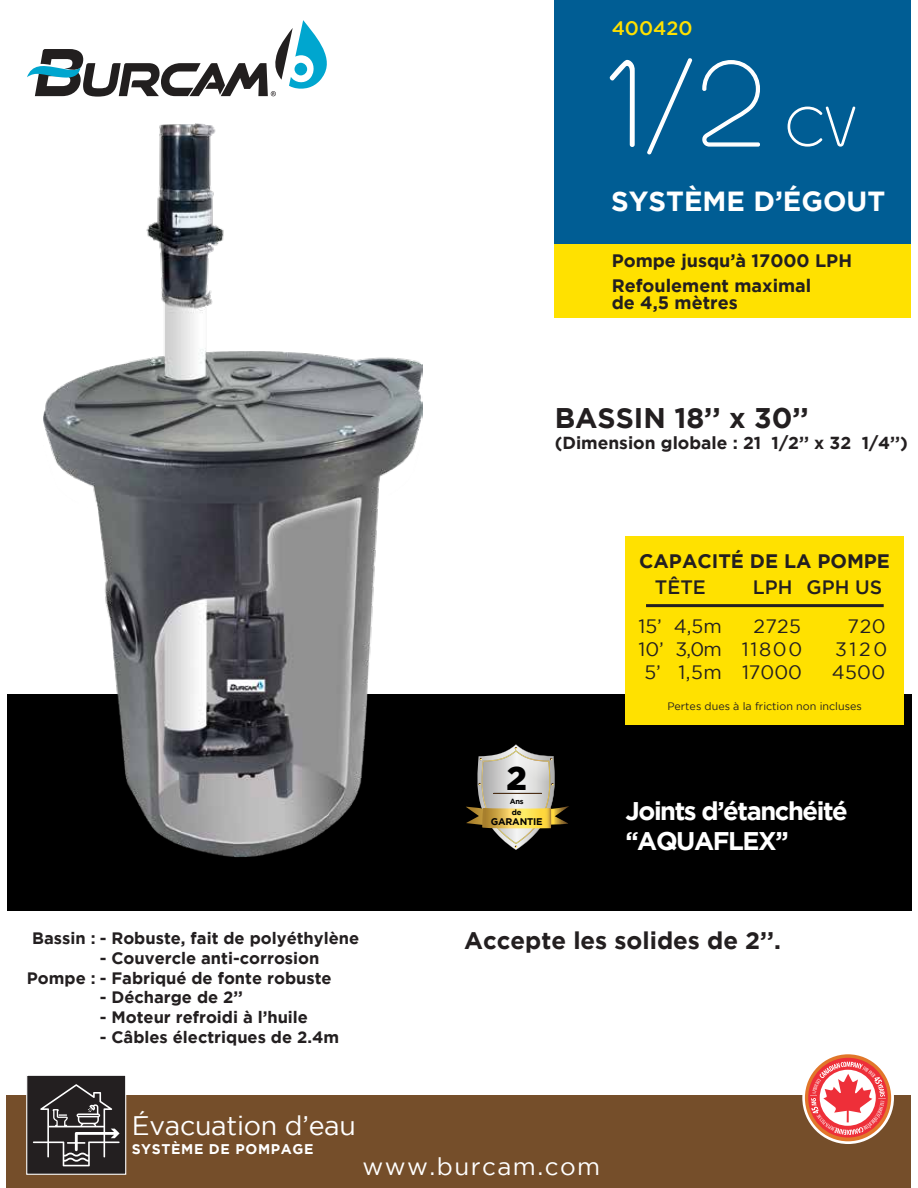
<style>
.page{position:relative;width:918px;height:1188px;background:#fff}
.page>*{position:absolute;margin:0;border:0;box-sizing:border-box;transform-origin:0 0}
.t1{font:100 124.5px "Geoma";color:#fff}
.t2{font:900 32.7px "Gotham";color:#000}
.t3{font:700 28.35px "Gotham";color:#231f20}
.t4{font:700 27.6px "Gotham";color:#fff}
.t5{font:26.85px "Gotham";letter-spacing:-.01em;color:#fff}
.t6{font:700 25.5px/30.3px "Gotham";letter-spacing:-.055em;color:#fff}
.t7{font:24.3px "Gotham";letter-spacing:.06em;color:#fff}
.t8{font:700 24px "Gotham";color:#231f20}
.t9{font:700 19.5px "Gotham";color:#231f20}
.t10{font:500 19.5px "Gotham";color:#ffe100}
.t11{font:19.35px "Gotham";letter-spacing:.015em;color:#231f20}
.t12{font:500 19.35px "Gotham";color:#231f20}
.t13{font:19.35px "Gotham";letter-spacing:.09em;color:#231f20}
.t14{font:700 18px/25.5px "Gotham";color:#231f20}
.t15{font:700 17.4px "Gotham";color:#231f20}
.t16{font:700 16.5px/19.8px "Gotham";color:#231f20}
.t17{font:700 14.1px "Gotham";letter-spacing:.045em;color:#fff}
.t18{font:10.8px "Gotham";color:#231f20}
.t19{font:700 9.6px "Gotham";letter-spacing:-.025em;color:#010101}
.t20{font:700 7.65px "Gotham";color:#010101}
.t21{font:700 7.5px "Gotham";color:#010101}
.s1{font-size:56.4px}
</style>
<div class="page">
<div style="left:7px;top:1096px;width:904px;height:92px;background:#754e2a"></div>
<div style="left:26px;top:1075px;width:100px;height:100px;background:#231f20;border:1px solid #fff"></div>
<svg style="left:33px;top:1084px;width:87px;height:82px"></svg>
<div style="left:7px;top:694px;width:904px;height:217px;background:#000"></div>
<div style="left:555px;top:0;width:356px;height:286px;background:#005d94"></div>
<div style="left:555px;top:244px;width:356px;height:73px;background:#ffe100"></div>
<svg style="left:466px;top:744px;width:103px;height:106px"></svg>
<hr style="left:494px;top:793px;width:48px;height:1px;background:#4c2e15">
<svg style="left:648px;top:58px;width:44px;height:97px"></svg>
<svg style="left:702px;top:60px;width:58px;height:87px"></svg>
<svg style="left:787px;top:106px;width:69px;height:41px"></svg>
<svg style="left:610px;top:59px;width:25px;height:88px"></svg>
<div style="left:626px;top:537px;width:278px;height:188px;background:#ffe100"></div>
<hr style="left:646px;top:604px;width:238px;height:3px;background:#231f20">
<svg style="left:27px;top:20px;width:300px;height:77px"></svg>
<svg style="left:802px;top:1052px;width:92px;height:92px"></svg>
<div style="left:805px;top:1054px;width:86px;height:87px;background:#e1772a;border-radius:50%"></div>
<svg style="left:808px;top:1058px;width:80px;height:80px"></svg>
<svg style="left:810px;top:1062px;width:76px;height:73px;background:#f18685"></svg>
<img style="left:43px;top:124px;width:380px;height:733px">
<p class="t10" style="left:612px;top:17px;width:82px">400420</p>
<h1 class="t1" style="left:647px;top:37px;width:209px">/2 <span class="s1">CV</span></h1>
<h3 class="t4" style="left:611px;top:185px;width:276px">SYSTÈME D’ÉGOUT</h3>
<p class="t14" style="left:612px;top:247px;width:242px">Pompe jusqu’à 17000 LPH<br>Refoulement maximal</p>
<p class="t14" style="left:612px;top:289px;width:128px">de 4,5 mètres</p>
<h3 class="t3" style="left:555px;top:401px;width:256px">BASSIN 18’’ x 30’’</h3>
<p class="t15" style="left:555px;top:432px;width:355px">(Dimension globale : 21 1/2’’ x 32 1/4’’)</p>
<p class="t16" style="left:32px;top:928px;width:329px">Bassin : - Robuste, fait de polyéthylène</p>
<p class="t16" style="left:27px;top:948px;width:306px;text-indent:73px">- Couvercle anti-corrosion<br>Pompe : - Fabriqué de fonte robuste</p>
<p class="t16" style="left:100px;top:987px;width:145px">- Décharge de 2’’</p>
<p class="t16" style="left:100px;top:1007px;width:210px">- Moteur refroidi à l’huile</p>
<p class="t16" style="left:100px;top:1027px;width:241px">- Câbles électriques de 2.4m</p>
<h3 class="t5" style="left:132px;top:1111px;width:226px">Évacuation d’eau</h3>
<p class="t17" style="left:132px;top:1141px;width:183px">SYSTÈME DE POMPAGE</p>
<h2 class="t2" style="left:506px;top:759px;width:22px">2</h2>
<p class="t21" style="left:510px;top:797px;width:16px">Ans</p>
<p class="t20" style="left:512px;top:808px;width:11px">de</p>
<p class="t19" style="left:491px;top:816px;width:53px">GARANTIE</p>
<p class="t9" style="left:639px;top:550px;width:252px">CAPACITÉ DE LA POMPE</p>
<p class="t12" style="left:655px;top:577px;width:53px">TÊTE</p>
<p class="t12" style="left:753px;top:577px;width:131px">LPH GPH US</p>
<p class="t11" style="left:639px;top:615px;width:85px">15’ 4,5m</p>
<p class="t11" style="left:753px;top:615px;width:49px">2725</p>
<p class="t11" style="left:848px;top:615px;width:40px">720</p>
<p class="t13" style="left:639px;top:638px;width:165px">10’ 3,0m 11800</p>
<p class="t11" style="left:835px;top:638px;width:54px">3120</p>
<p class="t11" style="left:644px;top:662px;width:159px">5’ 1,5m 17000</p>
<p class="t11" style="left:832px;top:662px;width:55px">4500</p>
<p class="t18" style="left:667px;top:700px;width:196px">Pertes dues à la friction non incluses</p>
<h3 class="t6" style="left:626px;top:795px;width:224px">Joints d’étanchéité ‘‘AQUAFLEX’’</h3>
<h3 class="t8" style="left:464px;top:927px;width:318px">Accepte les solides de 2’’.</h3>
<h3 class="t7" style="left:363px;top:1153px;width:239px">www.burcam.com</h3>
</div>
